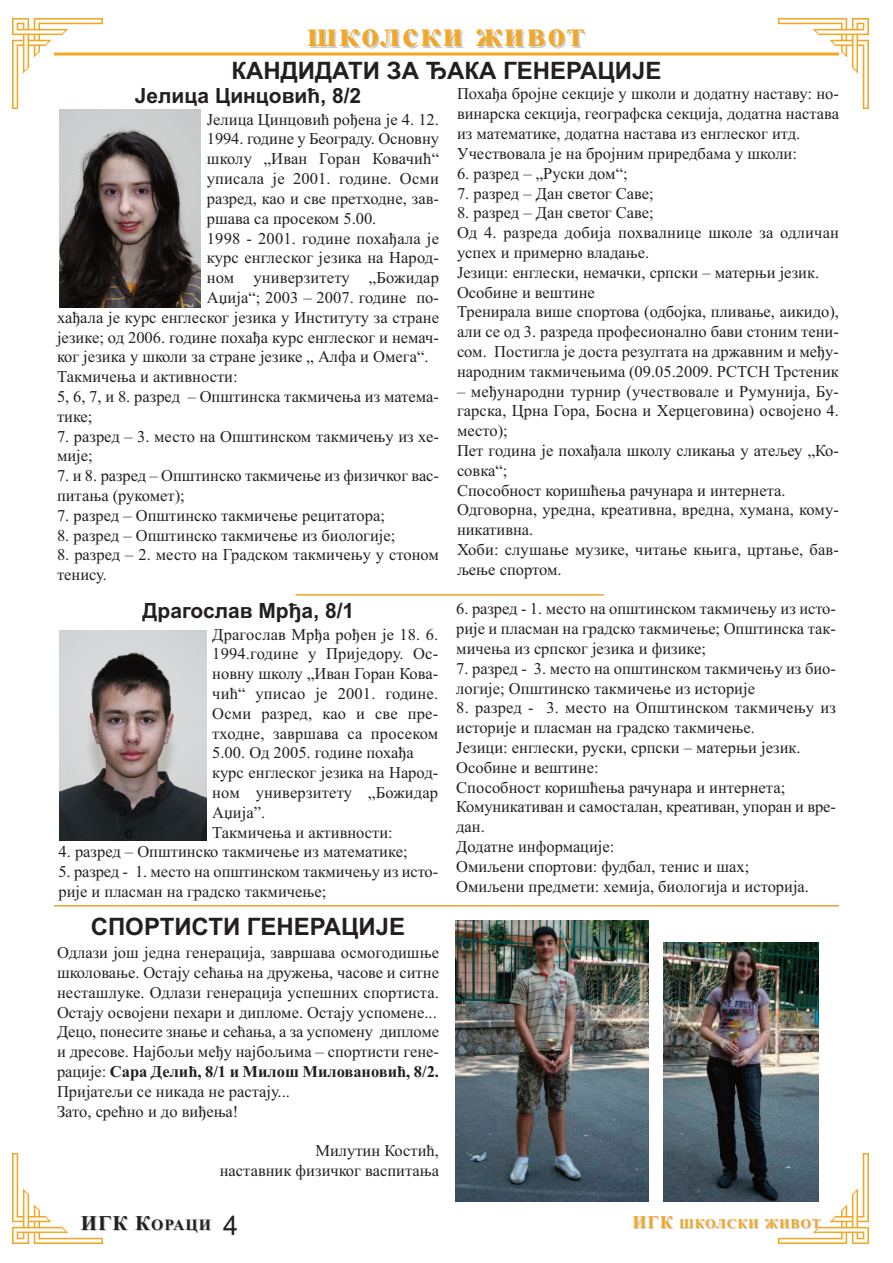
<style>
.page{position:relative;width:893px;height:1263px;background:#fff}
.page>*{position:absolute;margin:0;border:0;box-sizing:border-box;transform-origin:0 0}
.t1{font:700 36px "Times New Roman";letter-spacing:.05em;color:#f2a727}
.t2{font:27px "Arial";color:#231f20}
.t3{font:700 24px "Arial";color:#231f20}
.t4{font:700 21px "Arial";color:#231f20}
.t5{font:700 21px "Times New Roman";color:#231f20}
.t6{font:16.5px/19.8px "Times New Roman";color:#231f20}
.t7{font:700 13.5px "Times New Roman";letter-spacing:.065em;color:#f2a727}
.s1{font-weight:700}
.s2{color:#ccc}
.s3{font-size:15.75px;color:#ccc}
.s4{font-size:15.75px}
.s5{font-size:18px;color:#ccc}
.s6{font-size:18px}
</style>
<div class="page">
<img style="left:40px;top:18px;width:802px;height:27px">
<img style="left:13px;top:18px;width:27px;height:1226px">
<img style="left:842px;top:18px;width:26px;height:1199px">
<img style="left:40px;top:1217px;width:828px;height:27px">
<svg style="left:54px;top:52px;width:785px;height:4px;background:#f5bc5c"></svg>
<img style="left:59px;top:110px;width:142px;height:198px">
<img style="left:59px;top:630px;width:147px;height:211px">
<hr style="left:54px;top:905px;width:785px;height:1px;background:#f2a12b">
<hr style="left:295px;top:594px;width:309px;height:2px;background:#f2a12b">
<img style="left:456px;top:920px;width:193px;height:281px">
<img style="left:663px;top:942px;width:155px;height:259px">
<h1 class="t1" style="left:307px;top:13px;width:279px">школски живот</h1>
<h3 class="t3" style="left:231px;top:56px;width:431px">КАНДИДАТИ ЗА ЂАКА ГЕНЕРАЦИЈЕ</h3>
<p class="t4" style="left:135px;top:84px;width:228px">Јелица Цинцовић, 8/2</p>
<p class="t6" style="left:207px;top:109px;width:234px">Јелица Цинцовић рођена је 4. 12.</p>
<p class="t6" style="left:207px;top:129px;width:234px">1994. године у Београду. Основну</p>
<p class="t6" style="left:207px;top:149px;width:234px">школу „Иван Горан Ковачић“</p>
<p class="t6" style="left:207px;top:168px;width:234px">уписала је 2001. године. Осми</p>
<p class="t6" style="left:207px;top:188px;width:234px">разред, као и све претходне, зав-</p>
<p class="t6" style="left:207px;top:208px;width:171px">ршава са просеком 5.00.</p>
<p class="t6" style="left:207px;top:228px;width:234px">1998 - 2001. године похађала је</p>
<p class="t6" style="left:207px;top:248px;width:234px">курс енглеског језика на Народ-</p>
<p class="t6" style="left:207px;top:267px;width:234px">ном универзитету „Божидар</p>
<p class="t6" style="left:207px;top:287px;width:234px">Аџија“; 2003 – 2007. године по-</p>
<p class="t6" style="left:57px;top:307px;width:383px">хађала је курс енглеског језика у Институту за стране</p>
<p class="t6" style="left:57px;top:327px;width:383px">језике; од 2006. године похађа курс енглеског и немач-</p>
<p class="t6" style="left:57px;top:347px;width:373px">ког језика у школи за стране језике „ Алфа и Омега“.</p>
<p class="t6" style="left:57px;top:366px;width:182px">Такмичења и активности:</p>
<p class="t6" style="left:57px;top:386px;width:383px">5, 6, 7, и 8. разред – Општинска такмичења из матема-</p>
<p class="t6" style="left:57px;top:406px;width:37px">тике;</p>
<p class="t6" style="left:57px;top:426px;width:383px">7. разред – 3. место на Општинском такмичењу из хе&shy;мије;</p>
<p class="t6" style="left:57px;top:465px;width:383px">7. и 8. разред – Општинско такмичење из физичког вас&shy;питања (рукомет);</p>
<p class="t6" style="left:57px;top:505px;width:330px">7. разред – Општинско такмичење рецитатора;</p>
<p class="t6" style="left:57px;top:525px;width:340px">8. разред – Општинско такмичење из биологије;</p>
<p class="t6" style="left:57px;top:545px;width:383px">8. разред – 2. место на Градском такмичењу у стоном тенису.</p>
<p class="t6" style="left:457px;top:84px;width:383px">Похађа бројне секције у школи и додатну наставу: но&shy;винарска секција, географска секција, додатна настава из математике, додатна настава из енглеског итд.<br>Учествовала је на бројним приредбама у школи:</p>
<p class="t6" style="left:457px;top:163px;width:172px">6. разред – „Руски дом“;</p>
<p class="t6" style="left:457px;top:183px;width:198px">7. разред – Дан светог Саве;</p>
<p class="t6" style="left:457px;top:203px;width:383px">8. разред – Дан светог Саве;<br>Од 4. разреда добија похвалнице школе за одличан успех и примерно владање.<br>Језици: енглески, немачки, српски – матерњи језик.<br>Особине и вештине<br>Тренирала више спортова (одбојка, пливање, аикидо), али се од 3. разреда професионално бави стоним тени&shy;сом. Постигла је доста резултата на државним и међу&shy;народним такмичењима (09.05.2009. РСТСН Трстеник</p>
<p class="t6" style="left:457px;top:381px;width:383px">– међународни турнир (учествовале и Румунија, Бу&shy;гарска, Црна Гора, Босна и Херцеговина) освојено 4. место);<br>Пет година је похађала школу сликања у атељеу „Ко&shy;совка“;<br>Способност коришћења рачунара и интернета.<br>Одговорна, уредна, креативна, вредна, хумана, кому&shy;никативна.<br>Хоби: слушање музике, читање књига, цртање, бав&shy;љење спортом.</p>
<p class="t4" style="left:143px;top:599px;width:213px">Драгослав Мрђа, 8/1</p>
<p class="t6" style="left:212px;top:624px;width:228px">Драгослав Мрђа рођен је 18. 6.<br>1994.године у Приједору. Ос&shy;новну школу „Иван Горан Кова&shy;чић“ уписао је 2001. године.<br>Осми разред, као и све пре&shy;тходне, завршава са просеком<br>5.00. Од 2005. године похађа курс енглеског језика на Народ&shy;ном универзитету „Божидар<br>Аџија”.<br>Такмичења и активности:</p>
<p class="t6" style="left:58px;top:842px;width:351px">4. разред – Општинско такмичење из математике;</p>
<p class="t6" style="left:59px;top:861px;width:381px">5. разред - 1. место на општинском такмичењу из исто&shy;рије и пласман на градско такмичење;</p>
<h3 class="t3" style="left:91px;top:913px;width:316px">СПОРТИСТИ ГЕНЕРАЦИЈЕ</h3>
<p class="t6" style="left:57px;top:942px;width:383px">Одлази још једна генерација, завршава осмогодишње школовање. Остају сећања на дружења, часове и ситне несташлуке. Одлази генерација успешних спортиста.<br>Остају освојени пехари и дипломе. Остају успомене...<br>Децо, понесите знање и сећања, а за успомену дипломе и дресове. Најбољи међу најбољима – спортисти гене&shy;рације: <span class="s1">Сара Делић, 8/1 и Милош Миловановић, 8/2.<br></span>Пријатељи се никада не растају...<br>Зато, срећно и до виђења!</p>
<p class="t6" style="left:220px;top:1140px;width:221px;text-align:right">Милутин Костић,<br>наставник физичког васпитања</p>
<p class="t6" style="left:456px;top:599px;width:381px;text-align:justify">6. разред - 1. место на општинском такмичењу из исто&shy;рије и пласман на градско такмичење; Општинска так&shy;мичења из српског језика и физике;</p>
<p class="t6" style="left:456px;top:658px;width:381px">7. разред - 3. место на општинском такмичењу из био&shy;логије; Општинско такмичење из историје</p>
<p class="t6" style="left:456px;top:698px;width:381px">8. разред - 3. место на Општинском такмичењу из историје и пласман на градско такмичење.<br>Језици: енглески, руски, српски – матерњи језик.<br>Особине и вештине:<br>Способност коришћења рачунара и интернета; Комуникативан и самосталан, креативан, упоран и вре&shy;дан.<br>Додатне информације:<br>Омиљени спортови: фудбал, тенис и шах;<br>Омиљени предмети: хемија, биологија и историја.</p>
<h2 class="t2" style="left:223px;top:1209px;width:17px">4</h2>
<p class="t5" style="left:82px;top:1211px;width:132px"><span class="s2">И</span>ГК К<span class="s3">О</span><span class="s4">РА</span><span class="s3">ЦИ</span></p>
<p class="t7" style="left:633px;top:1216px;width:190px"><span class="s5">И</span><span class="s6">Г</span><span class="s5">К</span> ШКОЛСКИ <span class="s2">ЖИВОТ</span></p>
</div>
